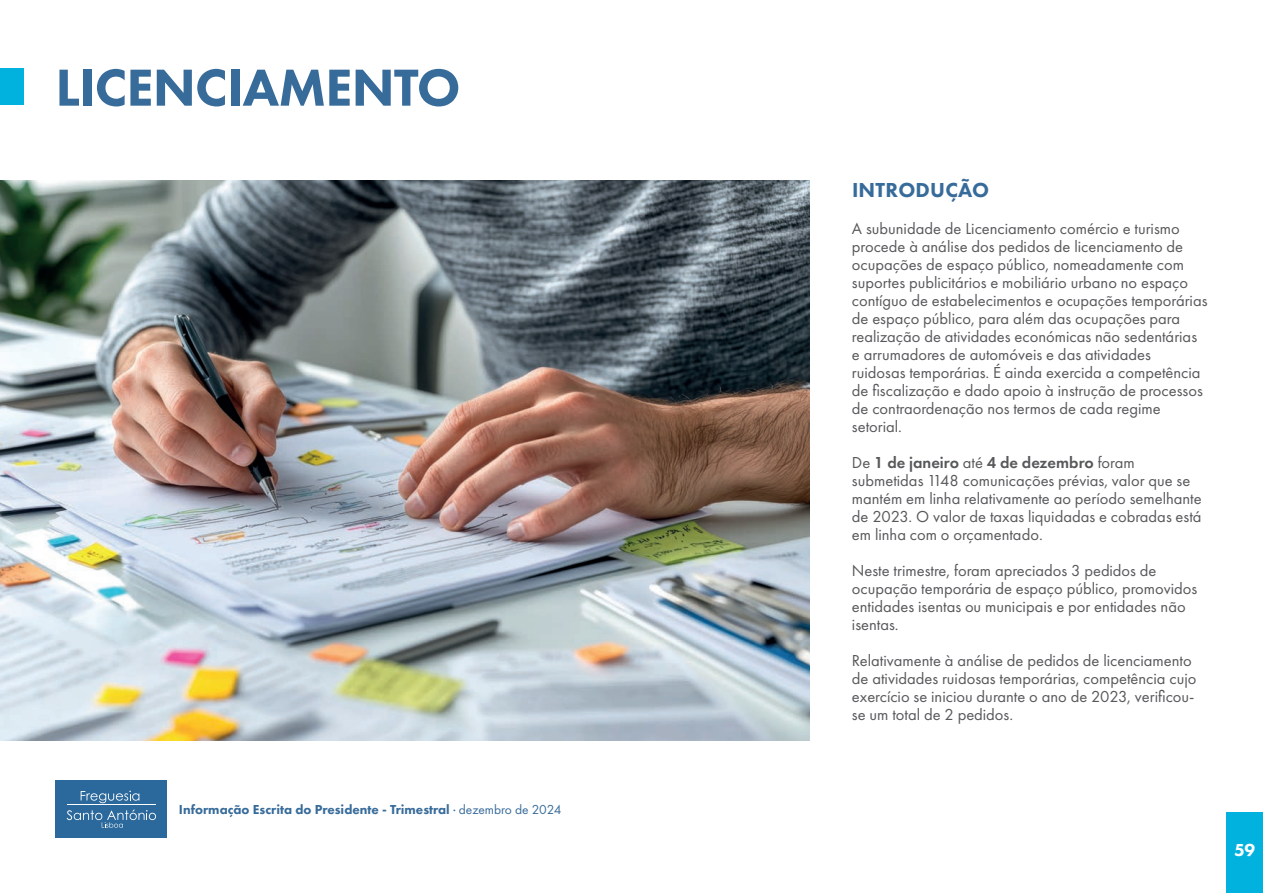
<style>
.page{position:relative;width:1263px;height:893px;background:#fff}
.page>*{position:absolute;margin:0;border:0;box-sizing:border-box;transform-origin:0 0}
.t1{font:800 54px "Futura PT";letter-spacing:-.015em;color:#376b9a}
.t2{font:800 21px "Futura PT";letter-spacing:.01em;color:#376b9a}
.t3{font:800 18px "Futura PT";color:#fff}
.t4{font:16.5px/18px "Futura PT";color:#57585a}
.t5{font:800 13.5px "Futura PT";color:#376b9a}
.s1{font-weight:400}
.s2{font-weight:600}
</style>
<div class="page">
<div style="left:1227px;top:812px;width:36px;height:81px;background:#00b2dd"></div>
<div style="left:55px;top:781px;width:112px;height:57px;background:#2b699d"></div>
<svg style="left:81px;top:791px;width:58px;height:12px"></svg>
<svg style="left:67px;top:810px;width:89px;height:18px"></svg>
<hr style="left:67px;top:805px;width:89px;height:1px;background:#fff">
<img style="left:0;top:181px;width:809px;height:560px">
<div style="left:0;top:69px;width:24px;height:36px;background:#00b2dd"></div>
<h1 class="t1" style="left:56px;top:54px;width:406px">LICENCIAMENTO</h1>
<p class="t5" style="left:179px;top:801px;width:384px">Informação Escrita do Presidente - Trimestral <span class="s1">· dezembro de 2024</span></p>
<p class="t2" style="left:852px;top:177px;width:139px">INTRODUÇÃO</p>
<p class="t4" style="left:852px;top:220px;width:357px">A subunidade de Licenciamento comércio e turismo procede à análise dos pedidos de licenciamento de ocupações de espaço público, nomeadamente com suportes publicitários e mobiliário urbano no espaço contíguo de estabelecimentos e ocupações temporárias de espaço público, para além das ocupações para realização de atividades económicas não sedentárias e arrumadores de automóveis e das atividades ruidosas temporárias. É ainda exercida a competência de fiscalização e dado apoio à instrução de processos de contraordenação nos termos de cada regime setorial.</p>
<p class="t4" style="left:852px;top:454px;width:351px">De <span class="s2">1 de janeiro</span> até <span class="s2">4 de dezembro</span> foram submetidas 1148 comunicações prévias, valor que se mantém em linha relativamente ao período semelhante de 2023. O valor de taxas liquidadas e cobradas está em linha com o orçamentado.</p>
<p class="t4" style="left:852px;top:562px;width:347px">Neste trimestre, foram apreciados 3 pedidos de ocupação temporária de espaço público, promovidos entidades isentas ou municipais e por entidades não isentas.</p>
<p class="t4" style="left:852px;top:652px;width:346px">Relativamente à análise de pedidos de licenciamento de atividades ruidosas temporárias, competência cujo exercício se iniciou durante o ano de 2023, verificou&shy;se um total de 2 pedidos.</p>
<p class="t3" style="left:1234px;top:839px;width:23px">59</p>
</div>
